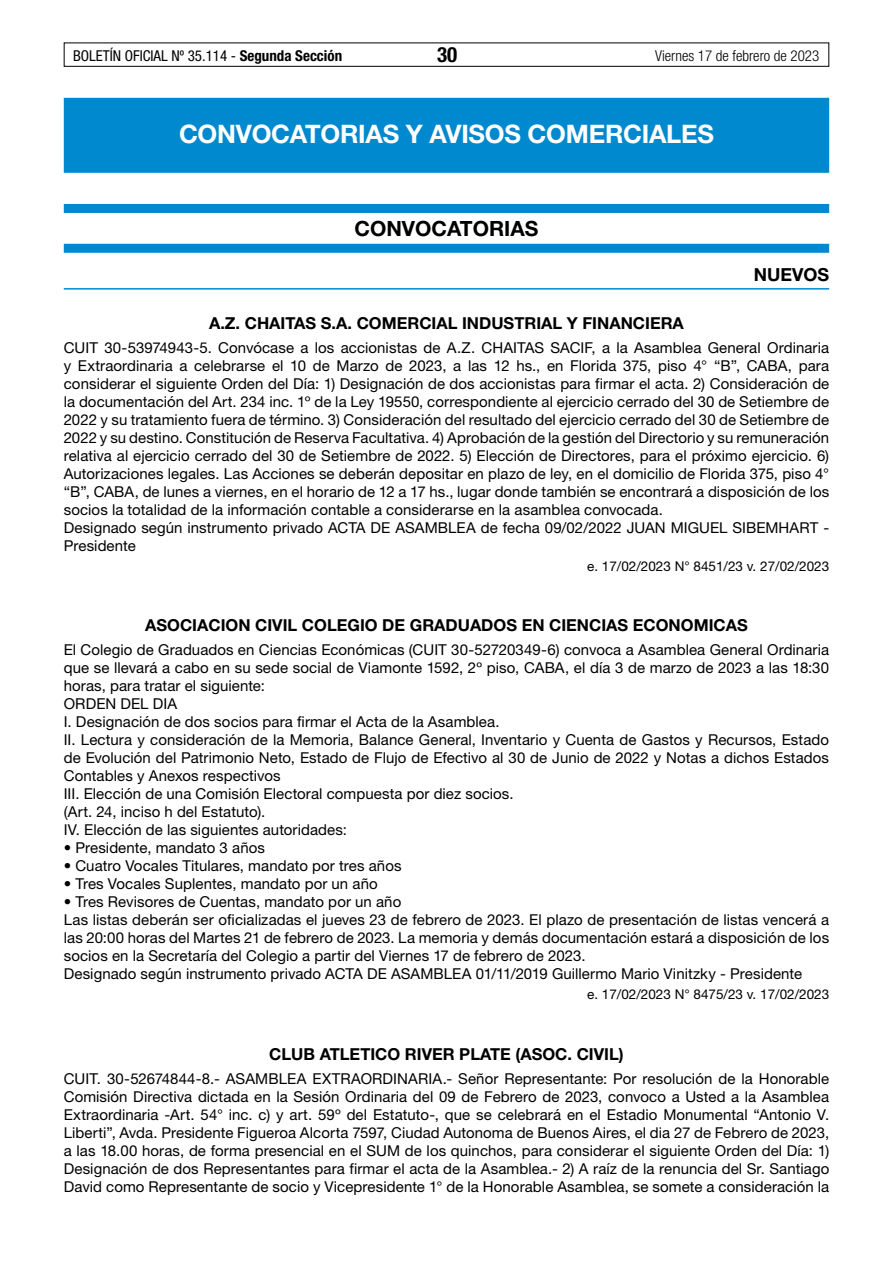
<style>
.page{position:relative;width:893px;height:1263px;background:#fff}
.page>*{position:absolute;margin:0;border:0;box-sizing:border-box;transform-origin:0 0}
.t1{font:700 25.5px "Helvetica Neue LT Std";letter-spacing:-.01em;color:#fff}
.t2{font:700 21px "Helvetica Neue LT Std";color:#000}
.t3{font:700 condensed 21px "Helvetica Neue LT Std";color:#000}
.t4{font:700 18px "Helvetica Neue LT Std";color:#000}
.t5{font:700 16.5px "Helvetica Neue LT Std";color:#000}
.t6{font:15px/18px "Helvetica Neue LT Std";letter-spacing:.005em;color:#000}
.t7{font:condensed 15px "Helvetica Neue LT Std";color:#000}
.t8{font:300 condensed 15px "Helvetica Neue LT Std";color:#000}
.t9{font:13.5px "Helvetica Neue LT Std";color:#000}
.s1{font-weight:700}
</style>
<div class="page">
<div style="left:64px;top:43px;width:765px;height:24px;border:1px solid #000"></div>
<div style="left:64px;top:98px;width:765px;height:75px;background:#0089cf"></div>
<div style="left:64px;top:204px;width:765px;height:9px;background:#0089cf"></div>
<div style="left:64px;top:244px;width:765px;height:9px;background:#0089cf"></div>
<hr style="left:64px;top:288px;width:765px;height:2px;background:#0089cf">
<p class="t7" style="left:73px;top:47px;width:271px">BOLETÍN OFICIAL Nº 35.114 - <span class="s1">Segunda Sección</span></p>
<h2 class="t3" style="left:437px;top:42px;width:22px">30</h2>
<p class="t8" style="left:655px;top:47px;width:166px">Viernes 17 de febrero de 2023</p>
<h1 class="t1" style="left:179px;top:118px;width:536px">CONVOCATORIAS Y AVISOS COMERCIALES</h1>
<h2 class="t2" style="left:354px;top:216px;width:185px">CONVOCATORIAS</h2>
<p class="t4" style="left:754px;top:263px;width:77px">NUEVOS</p>
<p class="t5" style="left:209px;top:313px;width:476px">A.Z. CHAITAS S.A. COMERCIAL INDUSTRIAL Y FINANCIERA</p>
<p class="t6" style="left:64px;top:338px;width:767px">CUIT 30-53974943-5. Convócase a los accionistas de A.Z. CHAITAS SACIF, a la Asamblea General Ordinaria y Extraordinaria a celebrarse el 10 de Marzo de 2023, a las 12 hs., en Florida 375, piso 4° “B”, CABA, para considerar el siguiente Orden del Día: 1) Designación de dos accionistas para firmar el acta. 2) Consideración de la documentación del Art. 234 inc. 1º de la Ley 19550, correspondiente al ejercicio cerrado del 30 de Setiembre de 2022 y su tratamiento fuera de término. 3) Consideración del resultado del ejercicio cerrado del 30 de Setiembre de 2022 y su destino. Constitución de Reserva Facultativa. 4) Aprobación de la gestión del Directorio y su remuneración relativa al ejercicio cerrado del 30 de Setiembre de 2022. 5) Elección de Directores, para el próximo ejercicio. 6)<br>Autorizaciones legales. Las Acciones se deberán depositar en plazo de ley, en el domicilio de Florida 375, piso 4° “B”, CABA, de lunes a viernes, en el horario de 12 a 17 hs., lugar donde también se encontrará a disposición de los socios la totalidad de la información contable a considerarse en la asamblea convocada.<br>Designado según instrumento privado ACTA DE ASAMBLEA de fecha 09/02/2022 JUAN MIGUEL SIBEMHART - Presidente</p>
<p class="t9" style="left:587px;top:558px;width:244px">e. 17/02/2023 N° 8451/23 v. 27/02/2023</p>
<p class="t5" style="left:145px;top:615px;width:604px">ASOCIACION CIVIL COLEGIO DE GRADUADOS EN CIENCIAS ECONOMICAS</p>
<p class="t6" style="left:64px;top:641px;width:767px">El Colegio de Graduados en Ciencias Económicas (CUIT 30-52720349-6) convoca a Asamblea General Ordinaria que se llevará a cabo en su sede social de Viamonte 1592, 2º piso, CABA, el día 3 de marzo de 2023 a las 18:30 horas, para tratar el siguiente:<br>ORDEN DEL DIA<br>I. Designación de dos socios para firmar el Acta de la Asamblea.<br>II. Lectura y consideración de la Memoria, Balance General, Inventario y Cuenta de Gastos y Recursos, Estado de Evolución del Patrimonio Neto, Estado de Flujo de Efectivo al 30 de Junio de 2022 y Notas a dichos Estados Contables y Anexos respectivos<br>III. Elección de una Comisión Electoral compuesta por diez socios.<br>(Art. 24, inciso h del Estatuto).<br>IV. Elección de las siguientes autoridades:</p>
<p class="t6" style="left:64px;top:839px;width:203px">• Presidente, mandato 3 años</p>
<p class="t6" style="left:64px;top:857px;width:339px">• Cuatro Vocales Titulares, mandato por tres años</p>
<p class="t6" style="left:64px;top:875px;width:315px">• Tres Vocales Suplentes, mandato por un año</p>
<p class="t6" style="left:64px;top:893px;width:767px">• Tres Revisores de Cuentas, mandato por un año<br>Las listas deberán ser oficializadas el jueves 23 de febrero de 2023. El plazo de presentación de listas vencerá a las 20:00 horas del Martes 21 de febrero de 2023. La memoria y demás documentación estará a disposición de los socios en la Secretaría del Colegio a partir del Viernes 17 de febrero de 2023.<br>Designado según instrumento privado ACTA DE ASAMBLEA 01/11/2019 Guillermo Mario Vinitzky - Presidente</p>
<p class="t9" style="left:587px;top:986px;width:244px">e. 17/02/2023 N° 8475/23 v. 17/02/2023</p>
<p class="t5" style="left:269px;top:1043px;width:356px">CLUB ATLETICO RIVER PLATE (ASOC. CIVIL)</p>
<p class="t6" style="left:64px;top:1069px;width:767px;text-align:justify">CUIT. 30-52674844-8.- ASAMBLEA EXTRAORDINARIA.- Señor Representante: Por resolución de la Honorable Comisión Directiva dictada en la Sesión Ordinaria del 09 de Febrero de 2023, convoco a Usted a la Asamblea Extraordinaria -Art. 54° inc. c) y art. 59º del Estatuto-, que se celebrará en el Estadio Monumental “Antonio V.<br>Liberti”, Avda. Presidente Figueroa Alcorta 7597, Ciudad Autonoma de Buenos Aires, el dia 27 de Febrero de 2023, a las 18.00 horas, de forma presencial en el SUM de los quinchos, para considerar el siguiente Orden del Día: 1)<br>Designación de dos Representantes para firmar el acta de la Asamblea.- 2) A raíz de la renuncia del Sr. Santiago David como Representante de socio y Vicepresidente 1° de la Honorable Asamblea, se somete a consideración la</p>
</div>
